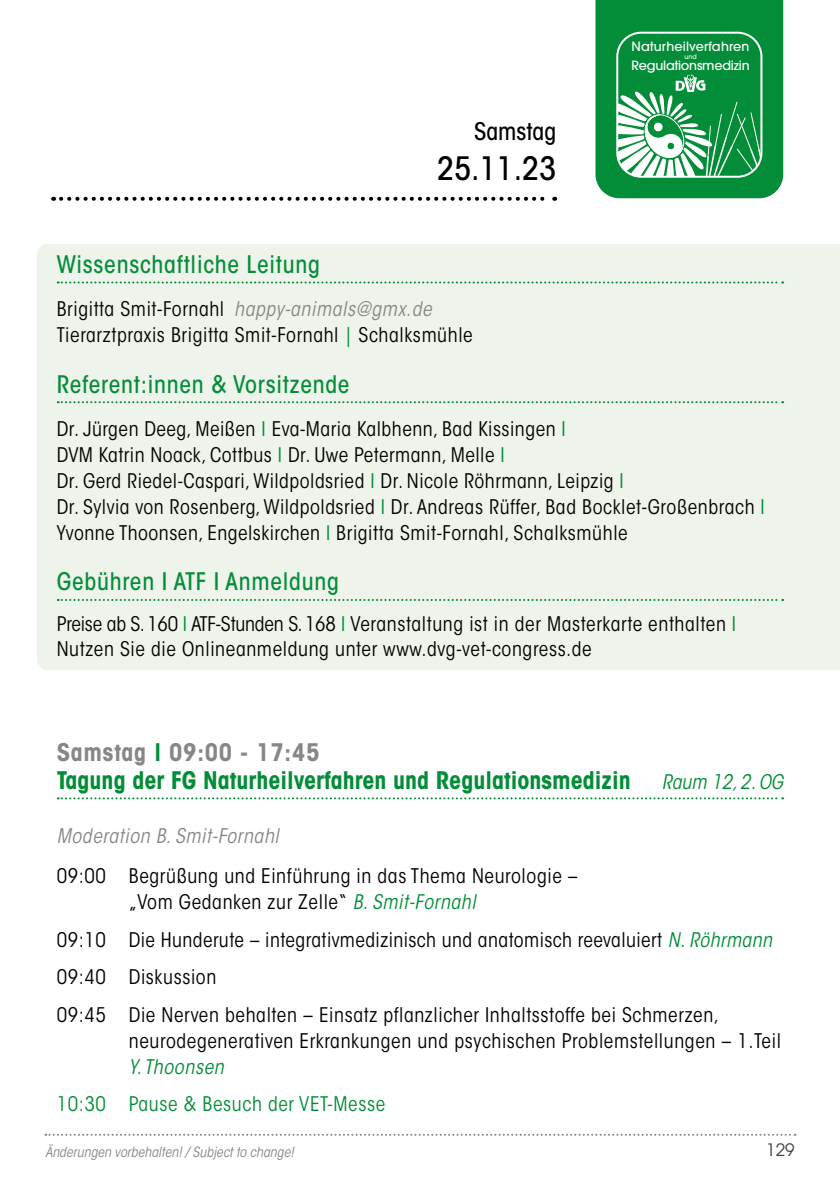
<style>
.page{position:relative;width:840px;height:1191px;background:#fff}
.page>*{position:absolute;margin:0;border:0;box-sizing:border-box;transform-origin:0 0}
.t1{font:500 condensed 32px "ITC Avant Garde Std";color:#000}
.t2{font:500 condensed 24px "ITC Avant Garde Std";letter-spacing:.03em;color:#048d38}
.t3{font:700 condensed 24px/28px "ITC Avant Garde Std";color:#048d38}
.t4{font:500 condensed 24px "ITC Avant Garde Std";color:#000}
.t5{font:condensed 20px/26px "ITC Avant Garde Std";letter-spacing:.03em;color:#000}
.t6{font:condensed 20px "ITC Avant Garde Std";letter-spacing:.03em;color:#048d38}
.t7{font:italic condensed 20px "ITC Avant Garde Std";letter-spacing:.03em;color:#878787}
.t8{font:italic condensed 20px "ITC Avant Garde Std";letter-spacing:.03em;color:#048d38}
.t9{font:17px "ITC Avant Garde Std";color:#3c3c3b}
.t10{font:italic condensed 14px "ITC Avant Garde Std";color:#878787}
.t11{font:500 12.6px "ITC Avant Garde Std";letter-spacing:.015em;color:#fff}
.t12{font:500 12.6px "ITC Avant Garde Std";letter-spacing:-.005em;color:#fff}
.t13{font:500 6.4px "ITC Avant Garde Std";color:#fff}
.s1{font-style:italic;color:#878787}
.s2{color:#048d38}
.s3{color:#878787}
.s4{font-style:italic;color:#048d38}
</style>
<div class="page">
<svg style="left:45px;top:1133px;width:750px;height:2px"></svg>
<svg style="left:51px;top:196px;width:504px;height:5px"></svg>
<svg style="left:595px;top:0;width:187px;height:198px;background:#279c53"></svg>
<div style="left:616px;top:32px;width:146px;height:146px;border:2px solid #fff;border-radius:24px"></div>
<div style="left:37px;top:244px;width:802px;height:426px;background:#eef3eb"></div>
<svg style="left:58px;top:281px;width:724px;height:2px"></svg>
<svg style="left:58px;top:401px;width:724px;height:2px"></svg>
<svg style="left:58px;top:599px;width:724px;height:2px"></svg>
<svg style="left:58px;top:797px;width:724px;height:2px"></svg>
<p class="t4" style="left:474px;top:116px;width:84px">Samstag</p>
<h1 class="t1" style="left:437px;top:148px;width:121px">25.11.23</h1>
<p class="t11" style="left:631px;top:38px;width:119px">Naturheilverfahren</p>
<p class="t13" style="left:684px;top:52px;width:14px">und</p>
<p class="t12" style="left:631px;top:57px;width:120px">Regulationsmedizin</p>
<p class="t2" style="left:57px;top:249px;width:265px">Wissenschaftliche Leitung</p>
<p class="t5" style="left:57px;top:296px;width:417px">Brigitta Smit-Fornahl <span class="s1">happy-animals@gmx.de<br></span>Tierarztpraxis Brigitta Smit-Fornahl <span class="s2">|</span> Schalksmühle</p>
<p class="t2" style="left:57px;top:369px;width:294px">Referent:innen &amp; Vorsitzende</p>
<p class="t5" style="left:57px;top:415px;width:709px">Dr. Jürgen Deeg, Meißen <span class="s2">I</span> Eva-Maria Kalbhenn, Bad Kissingen <span class="s2">I<br></span>DVM Katrin Noack, Cottbus <span class="s2">I</span> Dr. Uwe Petermann, Melle <span class="s2">I<br></span>Dr. Gerd Riedel-Caspari, Wildpoldsried <span class="s2">I</span> Dr. Nicole Röhrmann, Leipzig <span class="s2">I<br></span>Dr. Sylvia von Rosenberg, Wildpoldsried <span class="s2">I</span> Dr. Andreas Rüffer, Bad Bocklet-Großenbrach <span class="s2">I </span>Yvonne Thoonsen, Engelskirchen <span class="s2">I</span> Brigitta Smit-Fornahl, Schalksmühle</p>
<p class="t2" style="left:57px;top:567px;width:283px">Gebühren I ATF I Anmeldung</p>
<p class="t5" style="left:57px;top:612px;width:680px;line-height:24px">Preise ab S. 160 <span class="s2">I</span> ATF-Stunden S. 168 <span class="s2">I</span> Veranstaltung ist in der Masterkarte enthalten <span class="s2">I<br></span>Nutzen Sie die Onlineanmeldung unter www.dvg-vet-congress.de</p>
<p class="t3" style="left:57px;top:738px;width:575px"><span class="s3">Samstag</span> l <span class="s3">09:00 - 17:45<br></span>Tagung der FG Naturheilverfahren und Regulationsmedizin</p>
<p class="t8" style="left:661px;top:769px;width:123px">Raum 12, 2. OG</p>
<p class="t7" style="left:57px;top:824px;width:223px">Moderation B. Smit-Fornahl</p>
<p class="t5" style="left:129px;top:863px;width:450px;text-indent:-72px">09:00 Begrüßung und Einführung in das Thema Neurologie – „Vom Gedanken zur Zelle“ <span class="s4">B. Smit-Fornahl</span></p>
<p class="t5" style="left:57px;top:921px;width:716px;line-height:37.4px">09:10 Die Hunderute – integrativmedizinisch und anatomisch reevaluiert <span class="s4">N. Röhrmann<br></span>09:40 Diskussion<br>09:45 Die Nerven behalten – Einsatz pflanzlicher Inhaltsstoffe bei Schmerzen,</p>
<p class="t5" style="left:129px;top:1027px;width:653px">neurodegenerativen Erkrankungen und psychischen Problemstellungen – 1.Teil</p>
<p class="t8" style="left:129px;top:1054px;width:96px">Y. Thoonsen</p>
<p class="t6" style="left:57px;top:1091px;width:330px">10:30 Pause &amp; Besuch der VET-Messe</p>
<p class="t10" style="left:45px;top:1143px;width:250px">Änderungen vorbehalten! / Subject to change!</p>
<p class="t9" style="left:765px;top:1139px;width:30px">129</p>
</div>
